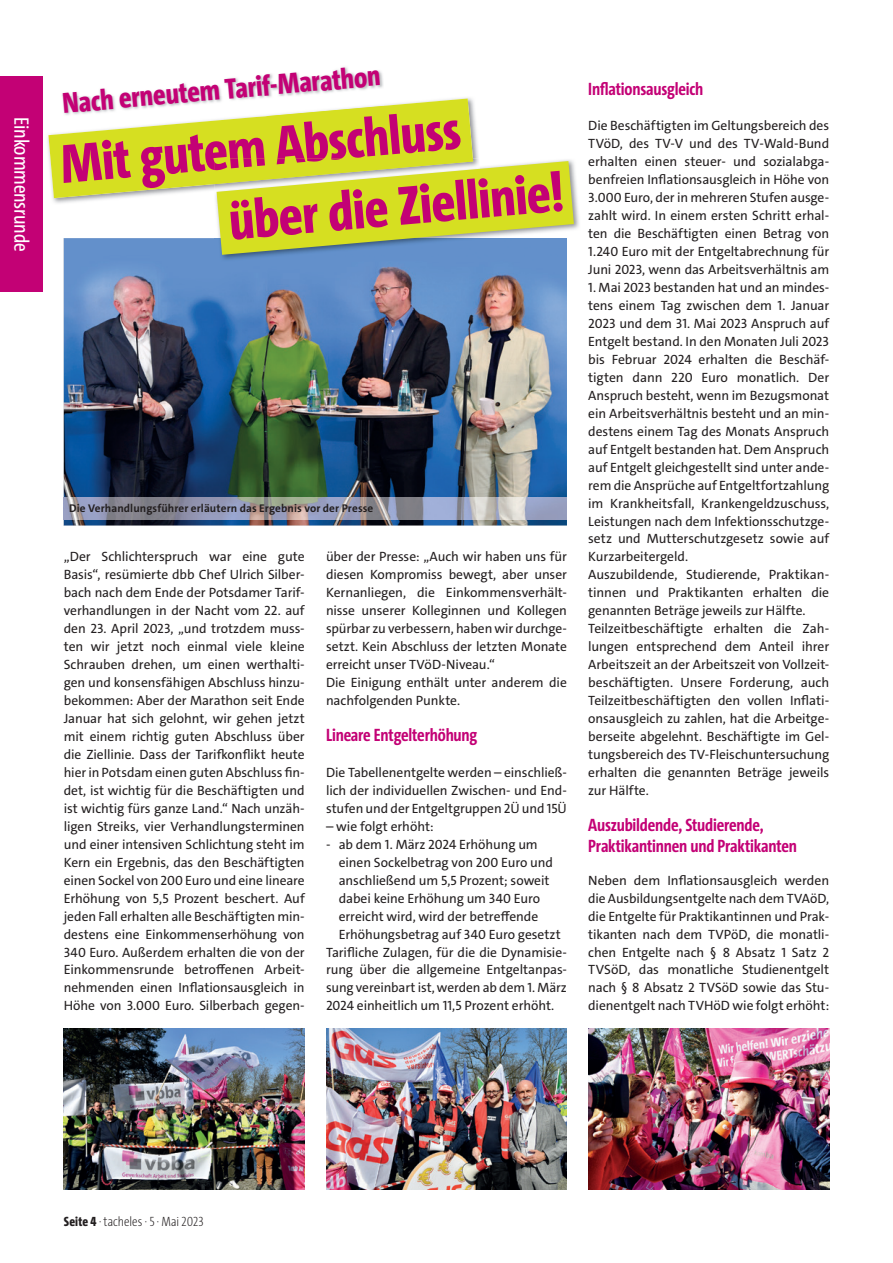
<style>
.page{position:relative;width:893px;height:1263px;background:#fff}
.page>*{position:absolute;margin:0;border:0;box-sizing:border-box;transform-origin:0 0}
.t1{font:800 55.8px "The Sans Cd LF8";color:#c30175}
.t2{font:800 29.4px "The Sans Cd LF8";color:#c30175}
.t3{font:21px "The Sans Cd LF5 Plain";letter-spacing:-.01em;color:#fff}
.t4{font:700 18px/21.6px "The Sans Cd LF7";letter-spacing:-.01em;color:#c30175}
.t5{font:13.5px/18px "The Sans C4 s";letter-spacing:-.005em;color:#231f20;text-align:justify}
.t6{font:200 13.5px "The Sans Cd LF2";color:#231f20}
.t7{font:700 11.25px "The Sans C4 s";letter-spacing:.01em;color:#231f20}
.s1{font-family:"The Sans Cd LF8";font-weight:800}
</style>
<div class="page">
<div style="left:0;top:77px;width:43px;height:215px;background:#c30175"></div>
<img style="left:64px;top:255px;width:503px;height:270px">
<img style="left:62px;top:67px;width:321px;height:32px">
<img style="left:574px;top:165px;width:5px;height:64px">
<div style="left:214px;top:255px;width:353px;height:7px;background:#6390cb"></div>
<svg style="left:48px;top:99px;width:526px;height:156px"></svg>
<img style="left:64px;top:1028px;width:241px;height:162px">
<img style="left:326px;top:1028px;width:241px;height:162px">
<img style="left:588px;top:1028px;width:241px;height:162px">
<img style="left:64px;top:498px;width:503px;height:21px">
<h3 class="t3" style="left:35px;top:117px;width:135px;rotate:90deg">Einkommensrunde</h3>
<h2 class="t2" style="left:61px;top:84px;width:321px;rotate:-5deg">Nach erneutem Tarif-Marathon</h2>
<h1 class="t1" style="left:58px;top:129px;width:403px;rotate:-5deg">Mit gutem Abschluss</h1>
<h1 class="t1" style="left:226px;top:185px;width:337px;rotate:-5deg">über die Ziellinie!</h1>
<p class="t7" style="left:69px;top:501px;width:306px">Die Verhandlungsführer erläutern das Ergebnis vor der Presse</p>
<p class="t5" style="left:64px;top:548px;width:242px">„Der Schlichterspruch war eine gute Basis“, resümierte dbb Chef Ulrich Silber&shy;bach nach dem Ende der Potsdamer Tarif&shy;verhandlungen in der Nacht vom 22. auf den 23. April 2023, „und trotzdem muss&shy;ten wir jetzt noch einmal viele kleine Schrauben drehen, um einen werthalti&shy;gen und konsensfähigen Abschluss hinzu&shy;bekommen: Aber der Marathon seit Ende Januar hat sich gelohnt, wir gehen jetzt mit einem richtig guten Abschluss über die Ziellinie. Dass der Tarifkonflikt heute hier in Potsdam einen guten Abschluss fin&shy;det, ist wichtig für die Beschäftigten und ist wichtig fürs ganze Land.“ Nach unzäh&shy;ligen Streiks, vier Verhandlungsterminen und einer intensiven Schlichtung steht im Kern ein Ergebnis, das den Beschäftigten einen Sockel von 200 Euro und eine lineare Erhöhung von 5,5 Prozent beschert. Auf jeden Fall erhalten alle Beschäftigten min&shy;destens eine Einkommenserhöhung von 340 Euro. Außerdem erhalten die von der Einkommensrunde betroffenen Arbeit&shy;nehmenden einen Inflationsausgleich in Höhe von 3.000 Euro. Silberbach gegen-</p>
<p class="t5" style="left:326px;top:548px;width:242px;text-align:left">über der Presse: „Auch wir haben uns für diesen Kompromiss bewegt, aber unser Kernanliegen, die Einkommensverhält&shy;nisse unserer Kolleginnen und Kollegen spürbar zu verbessern, haben wir durchge&shy;setzt. Kein Abschluss der letzten Monate erreicht unser TVöD-Niveau.“<br>Die Einigung enthält unter anderem die nachfolgenden Punkte.</p>
<h3 class="t4" style="left:326px;top:723px;width:153px">Lineare Entgelterhöhung</h3>
<p class="t5" style="left:326px;top:763px;width:242px">Die Tabellenentgelte werden – einschließ&shy;lich der individuellen Zwischen- und End&shy;stufen und der Entgeltgruppen 2Ü und 15Ü</p>
<p class="t5" style="left:326px;top:817px;width:109px">– wie folgt erhöht:</p>
<p class="t5" style="left:326px;top:835px;width:213px">- ab dem 1. März 2024 Erhöhung um</p>
<p class="t5" style="left:339px;top:853px;width:216px">einen Sockelbetrag von 200 Euro und</p>
<p class="t5" style="left:339px;top:871px;width:212px">anschließend um 5,5 Prozent; soweit</p>
<p class="t5" style="left:339px;top:889px;width:203px">dabei keine Erhöhung um 340 Euro</p>
<p class="t5" style="left:339px;top:907px;width:201px">erreicht wird, wird der betreffende</p>
<p class="t5" style="left:339px;top:925px;width:224px">Erhöhungsbetrag auf 340 Euro gesetzt</p>
<p class="t5" style="left:326px;top:943px;width:242px">Tarifliche Zulagen, für die die Dynamisie-</p>
<p class="t5" style="left:326px;top:961px;width:242px">rung über die allgemeine Entgeltanpas-</p>
<p class="t5" style="left:326px;top:979px;width:242px">sung vereinbart ist, werden ab dem 1. März</p>
<p class="t5" style="left:326px;top:997px;width:230px">2024 einheitlich um 11,5 Prozent erhöht.</p>
<h3 class="t4" style="left:588px;top:77px;width:117px">Inflationsausgleich</h3>
<p class="t5" style="left:588px;top:117px;width:242px">Die Beschäftigten im Geltungsbereich des TVöD, des TV-V und des TV-Wald-Bund erhalten einen steuer- und sozialabga&shy;benfreien Inflationsausgleich in Höhe von 3.000 Euro, der in mehreren Stufen ausge&shy;zahlt wird. In einem ersten Schritt erhal&shy;ten die Beschäftigten einen Betrag von 1.240 Euro mit der Entgeltabrechnung für Juni 2023, wenn das Arbeitsverhältnis am</p>
<p class="t5" style="left:588px;top:279px;width:242px;text-align:left">1. Mai 2023 bestanden hat und an mindes&shy;tens einem Tag zwischen dem 1. Januar 2023 und dem 31. Mai 2023 Anspruch auf Entgelt bestand. In den Monaten Juli 2023 bis Februar 2024 erhalten die Beschäf&shy;tigten dann 220 Euro monatlich. Der Anspruch besteht, wenn im Bezugsmonat ein Arbeitsverhältnis besteht und an min&shy;destens einem Tag des Monats Anspruch auf Entgelt bestanden hat. Dem Anspruch auf Entgelt gleichgestellt sind unter ande&shy;rem die Ansprüche auf Entgeltfortzahlung im Krankheitsfall, Krankengeldzuschuss, Leistungen nach dem Infektionsschutzge&shy;setz und Mutterschutzgesetz sowie auf Kurzarbeitergeld.<br>Auszubildende, Studierende, Praktikan&shy;tinnen und Praktikanten erhalten die genannten Beträge jeweils zur Hälfte.<br>Teilzeitbeschäftigte erhalten die Zah&shy;lungen entsprechend dem Anteil ihrer Arbeitszeit an der Arbeitszeit von Vollzeit&shy;beschäftigten. Unsere Forderung, auch Teilzeitbeschäftigten den vollen Inflati&shy;onsausgleich zu zahlen, hat die Arbeitge&shy;berseite abgelehnt. Beschäftigte im Gel&shy;tungsbereich des TV-Fleischuntersuchung erhalten die genannten Beträge jeweils zur Hälfte.</p>
<h3 class="t4" style="left:588px;top:813px;width:210px">Auszubildende, Studierende,<br>Praktikantinnen und Praktikanten</h3>
<p class="t5" style="left:588px;top:871px;width:242px">Neben dem Inflationsausgleich werden die Ausbildungsentgelte nach dem TVAöD, die Entgelte für Praktikantinnen und Prak&shy;tikanten nach dem TVPöD, die monatli&shy;chen Entgelte nach § 8 Absatz 1 Satz 2<br>TVSöD, das monatliche Studienentgelt nach § 8 Absatz 2 TVSöD sowie das Stu&shy;dienentgelt nach TVHöD wie folgt erhöht:</p>
<p class="t6" style="left:64px;top:1212px;width:141px"><span class="s1">Seite 4</span> · tacheles · 5 · Mai 2023</p>
</div>
